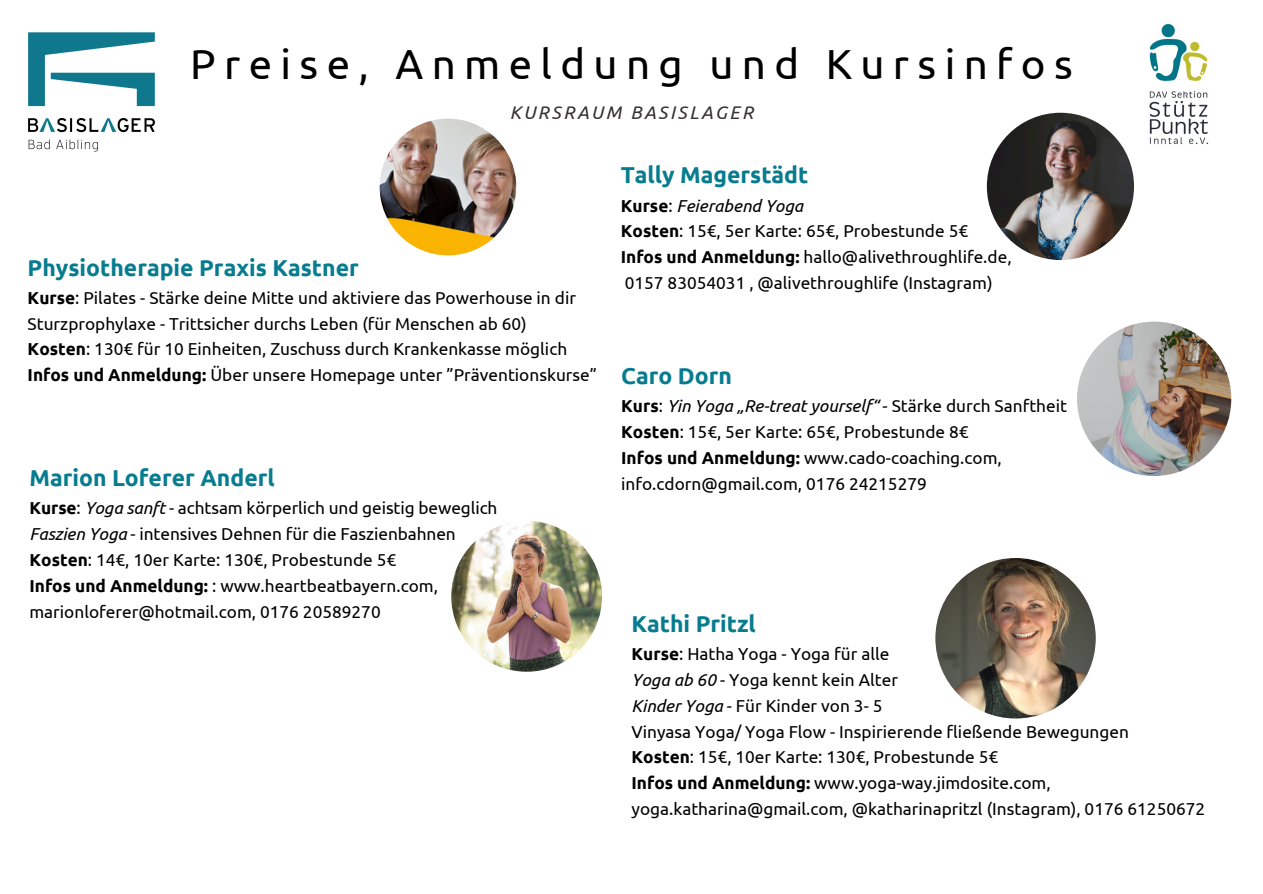
<style>
.page{position:relative;width:1263px;height:894px;background:#fff}
.page>*{position:absolute;margin:0;border:0;box-sizing:border-box;transform-origin:0 0}
.t1{font:42px "Ubuntu";letter-spacing:.2em;color:#000}
.t2{font:700 22.95px "Ubuntu";color:#087c8f}
.t3{font:italic 18.3px "Ubuntu";letter-spacing:.135em;color:#342f31}
.t4{font:17.25px/25.8px "Ubuntu";color:#000}
.t5{font:italic 17.25px "Ubuntu";color:#000}
.s1{font-weight:700;font-style:normal}
.s2{font-style:normal}
.s3{font-weight:700}
.s4{font-style:italic}
</style>
<div class="page">
<img style="left:28px;top:32px;width:127px;height:120px">
<img style="left:1123px;top:24px;width:86px;height:128px">
<img style="left:380px;top:119px;width:136px;height:136px;border-radius:50%">
<img style="left:451px;top:520px;width:151px;height:151px;border-radius:50%">
<img style="left:935px;top:558px;width:161px;height:160px;border-radius:50%">
<img style="left:1077px;top:321px;width:154px;height:155px;border-radius:50%">
<img style="left:987px;top:113px;width:147px;height:147px;border-radius:50%">
<p class="t1" style="left:190px;top:40px;width:884px">Preise, Anmeldung und Kursinfos</p>
<p class="t3" style="left:510px;top:102px;width:245px">KURSRAUM BASISLAGER</p>
<h2 class="t2" style="left:621px;top:162px;width:189px">Tally Magerstädt</h2>
<p class="t5" style="left:621px;top:195px;width:184px"><span class="s1">Kurse</span><span class="s2">:</span> Feierabend Yoga</p>
<p class="t4" style="left:621px;top:218px;width:349px"><span class="s3">Kosten</span>: 15€, 5er Karte: 65€, Probestunde 5€</p>
<p class="t4" style="left:621px;top:244px;width:392px"><span class="s3">Infos und Anmeldung:</span> hallo@alivethroughlife.de,</p>
<p class="t4" style="left:625px;top:270px;width:369px">0157 83054031 , @alivethroughlife (Instagram)</p>
<p class="t2" style="left:28px;top:254px;width:333px">Physiotherapie Praxis Kastner</p>
<p class="t4" style="left:28px;top:284px;width:550px"><span class="s3">Kurse</span>: Pilates - Stärke deine Mitte und aktiviere das Powerhouse in dir</p>
<p class="t4" style="left:28px;top:310px;width:501px">Sturzprophylaxe - Trittsicher durchs Leben (für Menschen ab 60)</p>
<p class="t4" style="left:28px;top:336px;width:541px"><span class="s3">Kosten</span>: 130€ für 10 Einheiten, Zuschuss durch Krankenkasse möglich</p>
<p class="t4" style="left:28px;top:362px;width:571px"><span class="s3">Infos und Anmeldung:</span> Über unsere Homepage unter ”Präventionskurse”</p>
<p class="t2" style="left:621px;top:363px;width:112px">Caro Dorn</p>
<p class="t5" style="left:621px;top:396px;width:447px"><span class="s1">Kurs</span><span class="s2">:</span> Yin Yoga „Re-treat yourself“ <span class="s2">- Stärke durch Sanftheit</span></p>
<p class="t4" style="left:621px;top:419px;width:349px"><span class="s3">Kosten</span>: 15€, 5er Karte: 65€, Probestunde 8€</p>
<p class="t4" style="left:621px;top:444px;width:382px"><span class="s3">Infos und Anmeldung:</span> www.cado-coaching.com,</p>
<p class="t4" style="left:621px;top:470px;width:307px">info.cdorn@gmail.com, 0176 24215279</p>
<p class="t2" style="left:29px;top:464px;width:247px">Marion Loferer Anderl</p>
<p class="t4" style="left:29px;top:495px;width:470px"><span class="s3">Kurse</span>: <span class="s4">Yoga sanft</span> - achtsam körperlich und geistig beweglich</p>
<p class="t4" style="left:29px;top:520px;width:428px"><span class="s4">Faszien Yoga</span> - intensives Dehnen für die Faszienbahnen</p>
<p class="t4" style="left:29px;top:546px;width:368px"><span class="s3">Kosten</span>: 14€, 10er Karte: 130€, Probestunde 5€</p>
<p class="t4" style="left:29px;top:572px;width:410px"><span class="s3">Infos und Anmeldung:</span> : www.heartbeatbayern.com, marionloferer@hotmail.com, 0176 20589270</p>
<p class="t2" style="left:631px;top:610px;width:126px">Kathi Pritzl</p>
<p class="t4" style="left:631px;top:640px;width:259px"><span class="s3">Kurse</span>: Hatha Yoga - Yoga für alle</p>
<p class="t4" style="left:631px;top:666px;width:268px"><span class="s4">Yoga ab 60</span> - Yoga kennt kein Alter</p>
<p class="t4" style="left:631px;top:692px;width:253px"><span class="s4">Kinder Yoga</span> - Für Kinder von 3- 5</p>
<p class="t4" style="left:631px;top:718px;width:499px">Vinyasa Yoga/ Yoga Flow - Inspirierende fließende Bewegungen</p>
<p class="t4" style="left:631px;top:744px;width:368px"><span class="s3">Kosten</span>: 15€, 10er Karte: 130€, Probestunde 5€</p>
<p class="t4" style="left:631px;top:769px;width:575px"><span class="s3">Infos und Anmeldung:</span> www.yoga-way.jimdosite.com, yoga.katharina@gmail.com, @katharinapritzl (Instagram), 0176 61250672</p>
</div>
